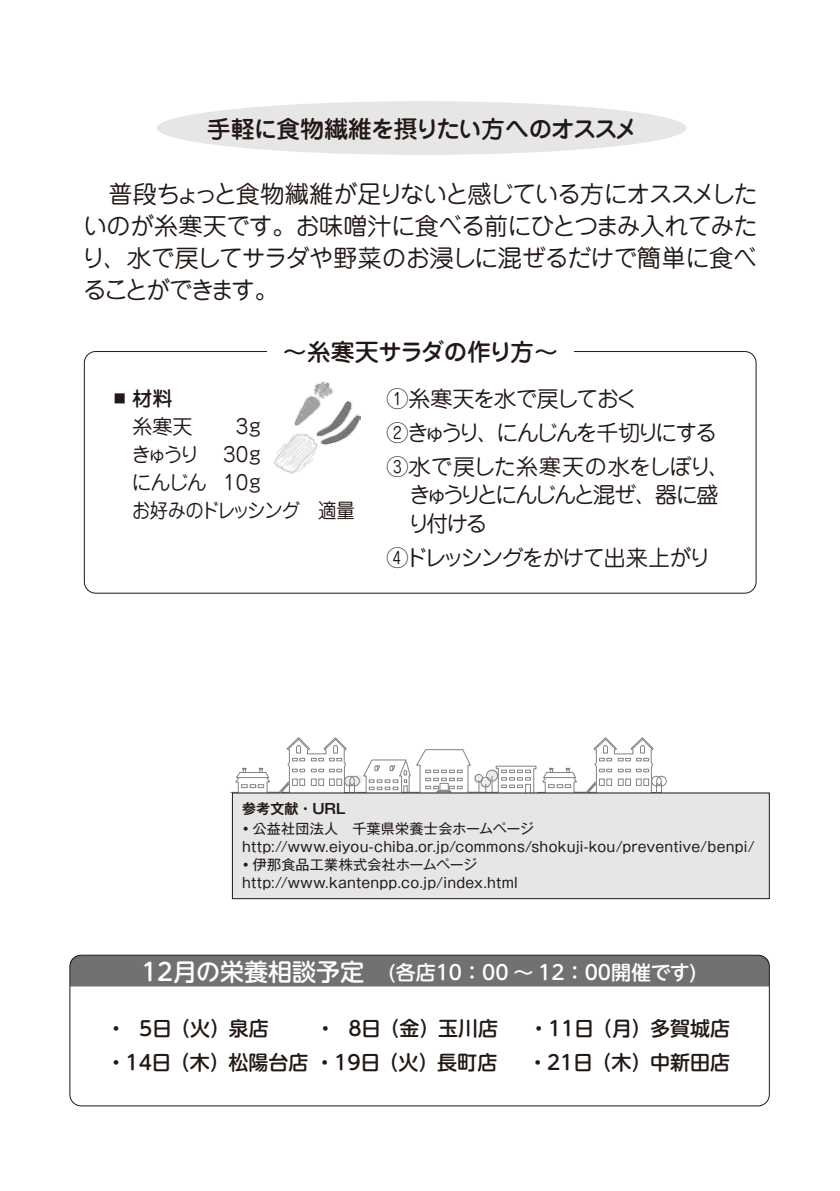
<style>
.page{position:relative;width:840px;height:1191px;background:#fff}
.page>*{position:absolute;margin:0;border:0;box-sizing:border-box;transform-origin:0 0}
.t1{font:24px/32px "Jun 201 Pro";letter-spacing:-.04em;color:#221815;text-align:justify}
.t2{font:500 24px "Jun 34 Pro";letter-spacing:-.055em;color:#221815}
.t3{font:500 24px "Jun 34 Pro";letter-spacing:-.035em;color:#221815}
.t4{font:22px/34px "Jun 201 Pro";letter-spacing:-.075em;color:#221815}
.t5{font:22px/28px "Jun 201 Pro";letter-spacing:-.135em;color:#221815}
.t6{font:500 20px "UD Shin M Go Pro";color:#221815}
.t7{font:20px/28px "Jun 201 Pro";letter-spacing:-.055em;color:#221815}
.t8{font:500 20px "UD Shin M Go Pro";color:#fff}
.t9{font:500 20px "Jun 34 Pro";color:#221815}
.t10{font:14px/18px "Gothic MB101 Pro";letter-spacing:.015em;color:#221815}
.t11{font:700 14px "Gothic MB101 Pro De";color:#221815}
.s1{font-size:24px}
</style>
<div class="page">
<img style="left:294px;top:381px;width:40px;height:45px">
<img style="left:274px;top:433px;width:44px;height:41px">
<img style="left:315px;top:399px;width:45px;height:46px">
<div style="left:656px;top:776px;width:10px;height:10px;border:1px solid #4d4a4a;border-radius:50%"></div>
<svg style="left:230px;top:737px;width:431px;height:56px"></svg>
<div style="left:232px;top:792px;width:537px;height:107px;background:#e6e6e6;border:1px solid #221815"></div>
<div style="left:70px;top:955px;width:698px;height:31px;background:#727171"></div>
<div style="left:70px;top:955px;width:699px;height:151px;border:1px solid #221815;border-radius:11px"></div>
<div style="left:156px;top:101px;width:530px;height:54px;background:#e6e6e6;border-radius:50%"></div>
<h1 class="t2" style="left:206px;top:109px;width:433px">手軽に食物繊維を摂りたい方へのオススメ</h1>
<h1 class="t1" style="left:82px;top:176px;width:677px">　普段ちょっと食物繊維が足りないと感じている方にオススメしたいのが糸寒天です。お味噌汁に食べる前にひとつまみ入れてみたり、水で戻してサラダや野菜のお浸しに混ぜるだけで簡単に食べることができます。</h1>
<h1 class="t3" style="left:283px;top:333px;width:276px">～糸寒天サラダの作り方～</h1>
<h3 class="t9" style="left:110px;top:382px;width:64px">■ 材料</h3>
<h3 class="t7" style="left:132px;top:410px;width:61px">糸寒天</h3>
<h3 class="t7" style="left:131px;top:410px;width:225px;text-indent:105px">3g<br>きゅうり 30g<br>にんじん 10g<br>お好みのドレッシング　適量</h3>
<h2 class="t4" style="left:386px;top:380px;width:345px">①糸寒天を水で戻しておく<br>②きゅうり、にんじんを千切りにする<br>③水で戻した糸寒天の水をしぼり、</h2>
<h2 class="t5" style="left:407px;top:479px;width:312px">きゅうりとにんじんと混ぜ、器に盛り付ける</h2>
<h2 class="t4" style="left:386px;top:538px;width:325px">④ドレッシングをかけて出来上がり</h2>
<p class="t11" style="left:242px;top:797px;width:105px">参考文献・URL</p>
<p class="t10" style="left:239px;top:818px;width:517px">・公益社団法人　千葉県栄養士会ホームページhttp://www.eiyou-chiba.or.jp/commons/shokuji-kou/preventive/benpi/・伊那食品工業株式会社ホームページhttp://www.kantenpp.co.jp/index.html</p>
<h3 class="t8" style="left:141px;top:955px;width:556px"><span class="s1">12月の栄養相談予定　</span>(各店10：00 ～ 12：00開催です)</h3>
<h3 class="t6" style="left:106px;top:1012px;width:164px">・ 5日（火）泉店</h3>
<h3 class="t6" style="left:315px;top:1012px;width:184px">・ 8日（金）玉川店</h3>
<h3 class="t6" style="left:528px;top:1012px;width:203px">・11日（月）多賀城店</h3>
<h3 class="t6" style="left:106px;top:1046px;width:392px">・14日（木）松陽台店 ・19日（火）長町店</h3>
<h3 class="t6" style="left:527px;top:1046px;width:204px">・21日（木）中新田店</h3>
</div>
